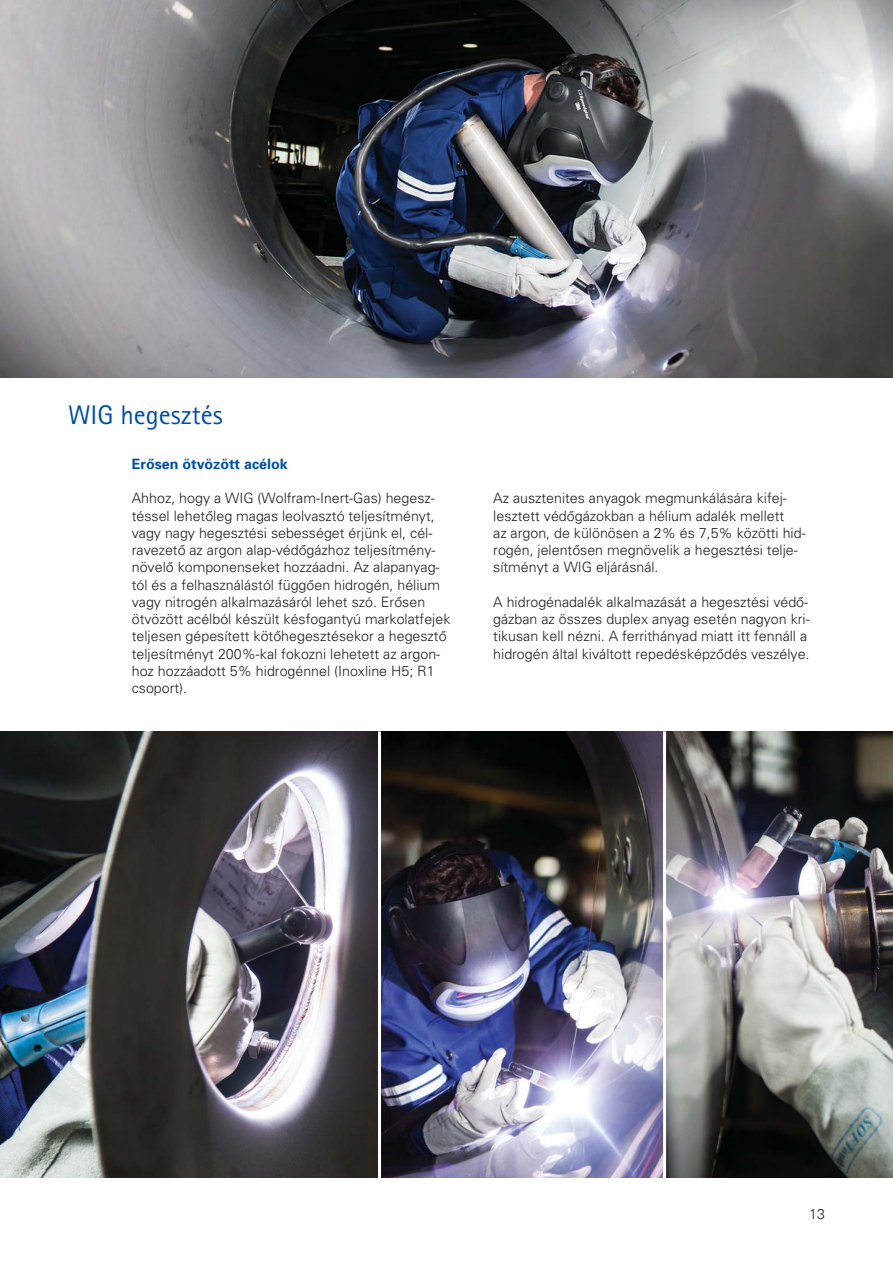
<style>
.page{position:relative;width:893px;height:1263px;background:#fff}
.page>*{position:absolute;margin:0;border:0;box-sizing:border-box;transform-origin:0 0}
.t1{font:27px "AT Rotis Sans Serif";color:#004fa3}
.t2{font:14.25px/17.2px "Univers H Light";color:#231f20}
.t3{font:14.25px "Univers H Bold";color:#004fa3}
</style>
<div class="page">
<img style="left:0;top:0;width:893px;height:378px">
<img style="left:0;top:731px;width:663px;height:447px">
<img style="left:666px;top:731px;width:227px;height:447px">
<hr style="left:378px;top:731px;width:3px;height:447px;background:#fff">
<h1 class="t1" style="left:68px;top:405px;width:156px">WIG hegesztés</h1>
<p class="t3" style="left:132px;top:459px;width:157px">Erôsen ötvözött acélok</p>
<p class="t2" style="left:132px;top:491px;width:320px">Ahhoz, hogy a WIG (Wolfram-Inert-Gas) hegesz - tés sel lehetôleg magas leolvasztó teljesítményt, vagy nagy hegesztési sebességet érjünk el, cél&shy;ravezetô az argon alap-védôgázhoz teljesítmény - nö velô komponenseket hozzáadni. Az alapanyag - tól és a felhasználástól függôen hidrogén, hélium vagy nitrogén alkalmazásáról lehet szó. Erôsen ötvözött acélból készült késfogantyú markolatfejek teljesen gépesített kötôhegesztésekor a hegesztô teljesítményt 200%-kal fokozni lehetett az argon - hoz hozzáadott 5% hidrogénnel (Inoxline H5; R1 csoport).</p>
<p class="t2" style="left:493px;top:491px;width:314px">Az ausztenites anyagok megmunkálására kifej - lesz tett védôgázokban a hélium adalék mellett<br>az argon, de különösen a 2% és 7,5% közötti hid - rogén, jelentôsen megnövelik a hegesztési telje - sítményt a WIG eljárásnál.</p>
<p class="t2" style="left:493px;top:594px;width:318px">A hidrogénadalék alkalmazását a hegesztési vé dô - gázban az összes duplex anyag esetén nagyon kri&shy;tikusan kell nézni. A ferrithányad miatt itt fennáll a hidrogén által kiváltott repedésképzôdés veszélye.</p>
<p class="t2" style="left:809px;top:1207px;width:17px">13</p>
</div>
